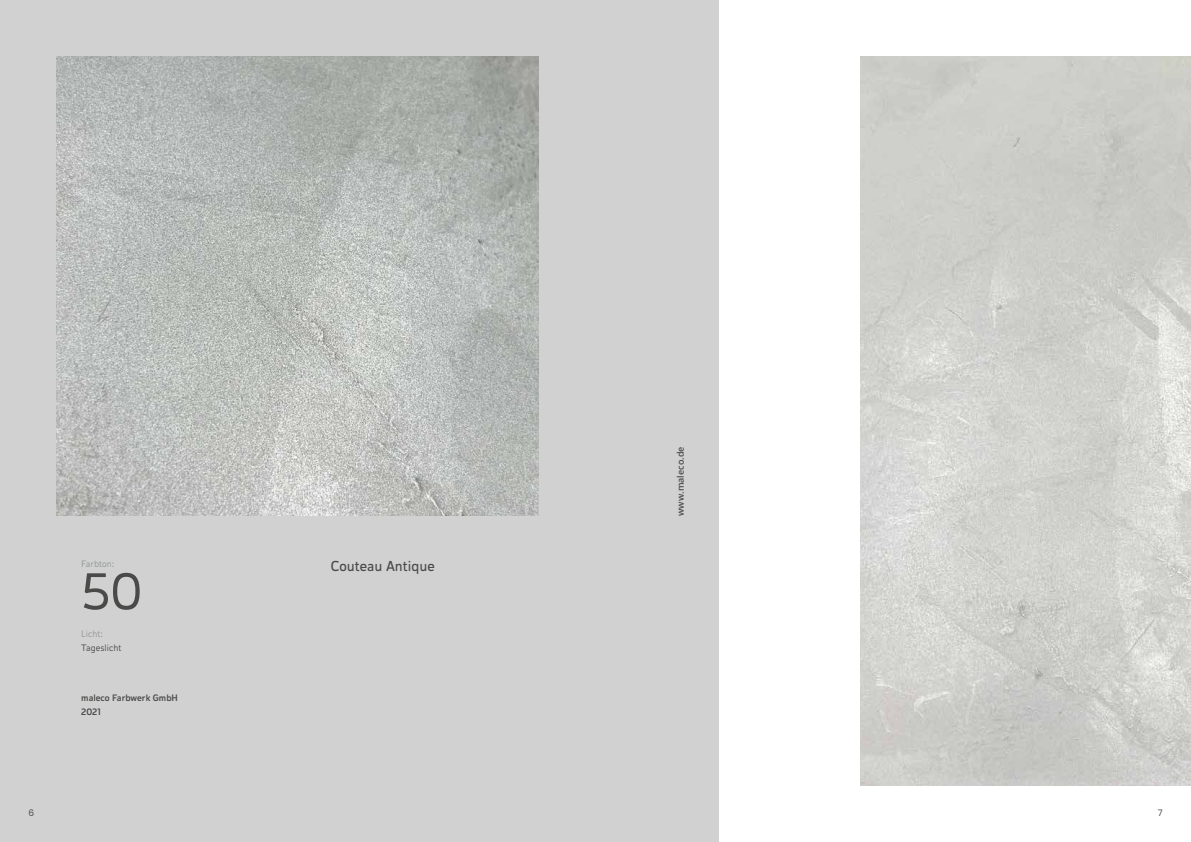
<style>
.page{position:relative;width:1191px;height:842px;background:#fff}
.page>*{position:absolute;margin:0;border:0;box-sizing:border-box;transform-origin:0 0}
.t1{font:50px "EB Corp";color:#4a4a49}
.t2{font:500 14px "EB Corp";color:#4a4a49}
.t3{font:600 9px/14px "EB Corp";color:#4a4a49}
.t4{font:9px "EB Corp";color:#929596}
.t5{font:600 9px "Open Sans";color:#4a4a49}
.t6{font:9px "EB Corp";color:#4a4a49}
.t7{font:9px "Poppins";color:#4a4a49}
</style>
<div class="page">
<div style="left:0;top:0;width:718px;height:842px;background:#d1d1d1"></div>
<img style="left:860px;top:57px;width:331px;height:728px">
<img style="left:57px;top:57px;width:482px;height:459px">
<p class="t4" style="left:81px;top:558px;width:35px">Farbton:</p>
<h1 class="t1" style="left:81px;top:559px;width:62px">50</h1>
<p class="t4" style="left:81px;top:628px;width:23px">Licht:</p>
<p class="t6" style="left:81px;top:642px;width:42px">Tageslicht</p>
<p class="t3" style="left:81px;top:691px;width:98px">maleco Farbwerk GmbH<br>2021</p>
<h2 class="t2" style="left:331px;top:557px;width:105px">Couteau Antique</h2>
<p class="t5" style="left:674px;top:516px;width:71px;rotate:-90deg">www.maleco.de</p>
<p class="t7" style="left:28px;top:807px;width:7px">6</p>
<p class="t7" style="left:1157px;top:807px;width:6px">7</p>
</div>
